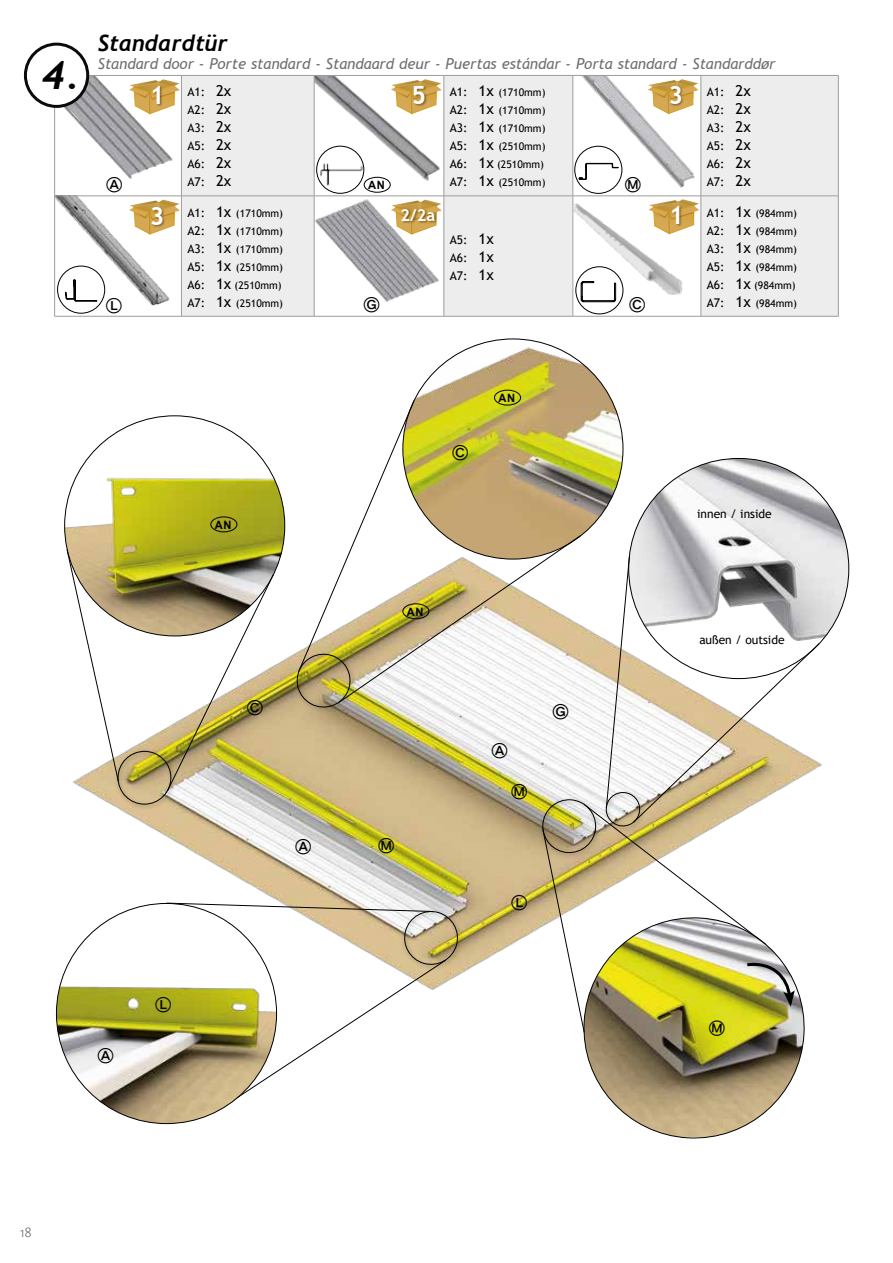
<style>
.page{position:relative;width:893px;height:1263px;background:#fff}
.page>*{position:absolute;margin:0;border:0;box-sizing:border-box;transform-origin:0 0}
.t1{font:italic 700 39px "Trebuchet";color:#000}
.t2{font:700 25.05px "Trebuchet MS";color:#fff}
.t3{font:italic 700 22.5px "Trebuchet";color:#000}
.t4{font:18px "Bundesbahn Pi 3";color:#000}
.t5{font:700 16.5px "Trebuchet MS";color:#fff}
.t6{font:italic 15px "Trebuchet MS";color:#706f6f}
.t7{font:300 13.5px "The Sans";color:#706f6f}
.t8{font:12px/18px "Trebuchet MS";color:#000;text-align:justify}
.t9{font:700 11.4px "Arial";letter-spacing:.05em;color:#000}
.t10{font:10.5px/18px "Trebuchet MS";color:#000}
.s1{font-size:15px}
.s2{font-size:12px}
</style>
<div class="page">
<img style="left:55px;top:76px;width:126px;height:240px">
<img style="left:65px;top:440px;width:101px;height:196px">
<div style="left:115px;top:748px;width:62px;height:62px;background:#000;opacity:.75"></div>
<div style="left:118px;top:751px;width:53px;height:53px;border:1px solid #000;border-radius:50%"></div>
<svg style="left:67px;top:549px;width:52px;height:233px"></svg>
<img style="left:56px;top:910px;width:170px;height:213px">
<svg style="left:617px;top:1107px;width:155px;height:32px"></svg>
<img style="left:629px;top:458px;width:220px;height:221px;border-radius:110px">
<svg style="left:182px;top:76px;width:656px;height:240px;fill:#ededed"></svg>
<div style="left:701px;top:196px;width:137px;height:120px;background:#ededed"></div>
<hr style="left:54px;top:75px;width:127px;height:1px;background:#9d9d9c">
<hr style="left:54px;top:76px;width:1px;height:120px;background:#9d9d9c">
<hr style="left:181px;top:75px;width:133px;height:1px;background:#9d9d9c">
<hr style="left:181px;top:76px;width:1px;height:120px;background:#9d9d9c">
<hr style="left:314px;top:75px;width:130px;height:1px;background:#9d9d9c">
<hr style="left:314px;top:76px;width:1px;height:120px;background:#9d9d9c">
<hr style="left:444px;top:75px;width:129px;height:1px;background:#9d9d9c">
<hr style="left:444px;top:76px;width:1px;height:120px;background:#9d9d9c">
<hr style="left:573px;top:75px;width:128px;height:1px;background:#9d9d9c">
<hr style="left:573px;top:76px;width:1px;height:120px;background:#9d9d9c">
<hr style="left:701px;top:75px;width:137px;height:1px;background:#9d9d9c">
<hr style="left:701px;top:76px;width:1px;height:120px;background:#9d9d9c">
<hr style="left:838px;top:76px;width:1px;height:120px;background:#9d9d9c">
<hr style="left:54px;top:196px;width:127px;height:1px;background:#9d9d9c">
<hr style="left:54px;top:196px;width:1px;height:120px;background:#9d9d9c">
<hr style="left:181px;top:196px;width:133px;height:1px;background:#9d9d9c">
<hr style="left:181px;top:196px;width:1px;height:120px;background:#9d9d9c">
<hr style="left:54px;top:316px;width:127px;height:1px;background:#9d9d9c">
<hr style="left:181px;top:316px;width:133px;height:1px;background:#9d9d9c">
<hr style="left:314px;top:196px;width:130px;height:1px;background:#9d9d9c">
<hr style="left:314px;top:196px;width:1px;height:120px;background:#9d9d9c">
<hr style="left:444px;top:196px;width:129px;height:1px;background:#9d9d9c">
<hr style="left:444px;top:196px;width:1px;height:120px;background:#9d9d9c">
<hr style="left:314px;top:316px;width:130px;height:1px;background:#9d9d9c">
<hr style="left:444px;top:316px;width:129px;height:1px;background:#9d9d9c">
<hr style="left:701px;top:196px;width:137px;height:1px;background:#9d9d9c">
<hr style="left:701px;top:196px;width:1px;height:120px;background:#9d9d9c">
<hr style="left:838px;top:196px;width:1px;height:120px;background:#9d9d9c">
<hr style="left:573px;top:316px;width:128px;height:1px;background:#9d9d9c">
<hr style="left:701px;top:316px;width:137px;height:1px;background:#9d9d9c">
<svg style="left:391px;top:200px;width:51px;height:34px"></svg>
<svg style="left:129px;top:79px;width:51px;height:35px"></svg>
<div style="left:153px;top:86px;width:10px;height:21px;background:#000;opacity:.4"></div>
<svg style="left:391px;top:79px;width:51px;height:35px"></svg>
<div style="left:413px;top:86px;width:14px;height:21px;background:#000;opacity:.4"></div>
<svg style="left:648px;top:79px;width:51px;height:35px"></svg>
<div style="left:670px;top:86px;width:14px;height:21px;background:#000;opacity:.4"></div>
<svg style="left:129px;top:200px;width:51px;height:34px"></svg>
<div style="left:151px;top:206px;width:15px;height:21px;background:#000;opacity:.4"></div>
<div style="left:25px;top:44px;width:63px;height:62px;background:#fff;border-radius:50%"></div>
<div style="left:24px;top:43px;width:65px;height:65px;border:3px solid #0a0a0a;border-radius:50%"></div>
<img style="left:573px;top:195px;width:128px;height:121px">
<svg style="left:648px;top:199px;width:51px;height:35px"></svg>
<div style="left:672px;top:206px;width:10px;height:21px;background:#000;opacity:.4"></div>
<img style="left:403px;top:339px;width:220px;height:220px;border-radius:110px">
<div style="left:494px;top:390px;width:27px;height:15px;border:1px solid #000;border-radius:50%"></div>
<div style="left:401px;top:209px;width:37px;height:15px;background:#000;opacity:.4"></div>
<div style="left:58px;top:266px;width:47px;height:47px;background:#fff;border-radius:50%"></div>
<div style="left:57px;top:266px;width:48px;height:48px;border:1px solid #000;border-radius:50%"></div>
<svg style="left:65px;top:279px;width:32px;height:23px"></svg>
<div style="left:575px;top:146px;width:47px;height:47px;background:#fff;border-radius:50%"></div>
<div style="left:574px;top:146px;width:48px;height:48px;border:1px solid #000;border-radius:50%"></div>
<svg style="left:578px;top:163px;width:41px;height:17px"></svg>
<img style="left:317px;top:146px;width:47px;height:47px;border-radius:24px">
<div style="left:316px;top:146px;width:48px;height:48px;border:1px solid #000;border-radius:50%"></div>
<svg style="left:576px;top:267px;width:47px;height:47px"></svg>
<div style="left:575px;top:266px;width:48px;height:48px;border:1px solid #000;border-radius:50%"></div>
<svg style="left:581px;top:281px;width:35px;height:21px"></svg>
<img style="left:166px;top:400px;width:654px;height:707px">
<h1 class="t1" style="left:42px;top:50px;width:39px">4.</h1>
<h3 class="t3" style="left:98px;top:28px;width:131px">Standardtür</h3>
<h3 class="t6" style="left:98px;top:54px;width:679px">Standard door - Porte standard - Standaard deur - Puertas estándar - Porta standard - Standarddør</h3>
<p class="t8" style="left:187px;top:83px;width:45px">A1: <span class="s1">2x </span>A2: <span class="s1">2x </span>A3: <span class="s1">2x </span>A5: <span class="s1">2x </span>A6: <span class="s1">2x </span>A7: <span class="s1">2x</span></p>
<p class="t10" style="left:450px;top:83px;width:97px"><span class="s2">A1:</span> <span class="s1">1x</span> (1710mm)<br><span class="s2">A2:</span> <span class="s1">1x</span> (1710mm)<br><span class="s2">A3:</span> <span class="s1">1x</span> (1710mm)<br><span class="s2">A5:</span> <span class="s1">1x</span> (2510mm)<br><span class="s2">A6:</span> <span class="s1">1x</span> (2510mm)<br><span class="s2">A7:</span> <span class="s1">1x</span> (2510mm)</p>
<p class="t8" style="left:707px;top:83px;width:45px">A1: <span class="s1">2x </span>A2: <span class="s1">2x </span>A3: <span class="s1">2x </span>A5: <span class="s1">2x </span>A6: <span class="s1">2x </span>A7: <span class="s1">2x</span></p>
<p class="t10" style="left:187px;top:204px;width:97px"><span class="s2">A1:</span> <span class="s1">1x</span> (1710mm)<br><span class="s2">A2:</span> <span class="s1">1x</span> (1710mm)<br><span class="s2">A3:</span> <span class="s1">1x</span> (1710mm)<br><span class="s2">A5:</span> <span class="s1">1x</span> (2510mm)<br><span class="s2">A6:</span> <span class="s1">1x</span> (2510mm)<br><span class="s2">A7:</span> <span class="s1">1x</span> (2510mm)</p>
<h2 class="t2" style="left:150px;top:80px;width:16px">1</h2>
<h2 class="t2" style="left:411px;top:80px;width:16px">5</h2>
<h2 class="t2" style="left:668px;top:80px;width:16px">3</h2>
<h3 class="t4" style="left:106px;top:177px;width:18px">A</h3>
<h3 class="t4" style="left:624px;top:177px;width:18px">M</h3>
<p class="t9" style="left:368px;top:177px;width:18px">AN</p>
<p class="t10" style="left:707px;top:204px;width:92px"><span class="s2">A1:</span> <span class="s1">1x</span> (984mm)<br><span class="s2">A2:</span> <span class="s1">1x</span> (984mm)<br><span class="s2">A3:</span> <span class="s1">1x</span> (984mm)<br><span class="s2">A5:</span> <span class="s1">1x</span> (984mm)<br><span class="s2">A6:</span> <span class="s1">1x</span> (984mm)<br><span class="s2">A7:</span> <span class="s1">1x</span> (984mm)</p>
<h2 class="t2" style="left:669px;top:200px;width:16px">1</h2>
<h2 class="t2" style="left:150px;top:200px;width:16px">3</h2>
<h3 class="t5" style="left:401px;top:204px;width:36px">2/2a</h3>
<p class="t8" style="left:450px;top:230px;width:45px">A5: <span class="s1">1x </span>A6: <span class="s1">1x </span>A7: <span class="s1">1x</span></p>
<h3 class="t4" style="left:105px;top:297px;width:18px">L</h3>
<h3 class="t4" style="left:363px;top:297px;width:18px">G</h3>
<h3 class="t4" style="left:629px;top:297px;width:18px">C</h3>
<p class="t9" style="left:215px;top:517px;width:18px">AN</p>
<h3 class="t4" style="left:247px;top:699px;width:18px">C</h3>
<h3 class="t4" style="left:295px;top:838px;width:18px">A</h3>
<h3 class="t4" style="left:452px;top:445px;width:18px">C</h3>
<p class="t9" style="left:499px;top:390px;width:18px">AN</p>
<p class="t9" style="left:407px;top:603px;width:18px">AN</p>
<h3 class="t4" style="left:378px;top:837px;width:18px">M</h3>
<h3 class="t4" style="left:491px;top:743px;width:18px">A</h3>
<h3 class="t4" style="left:511px;top:784px;width:18px">M</h3>
<h3 class="t4" style="left:552px;top:703px;width:18px">G</h3>
<h3 class="t4" style="left:511px;top:895px;width:18px">L</h3>
<p class="t8" style="left:697px;top:505px;width:76px">innen / inside</p>
<p class="t8" style="left:699px;top:631px;width:87px">außen / outside</p>
<h3 class="t4" style="left:97px;top:1047px;width:18px">A</h3>
<h3 class="t4" style="left:155px;top:997px;width:18px">L</h3>
<p class="t7" style="left:20px;top:1221px;width:13px">18</p>
</div>
